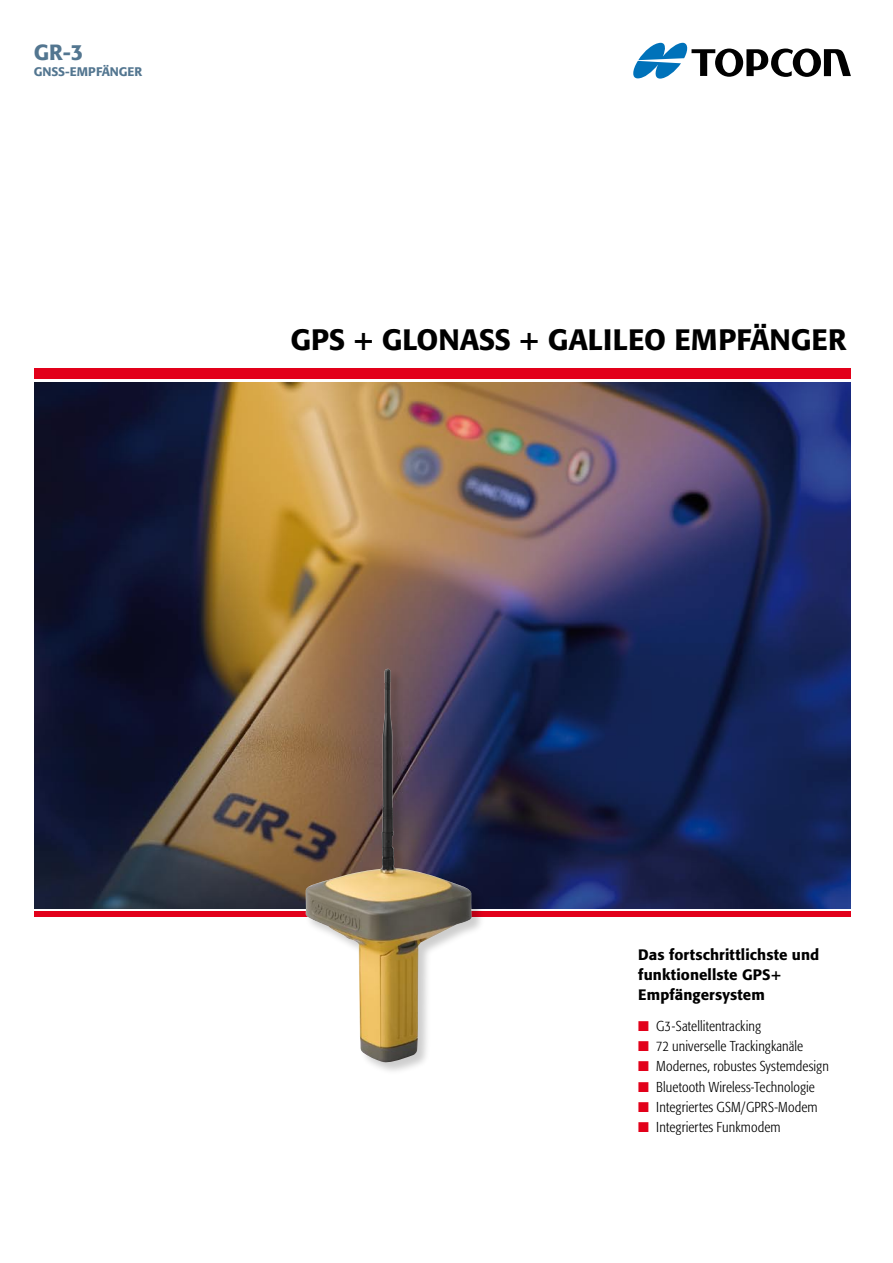
<style>
.page{position:relative;width:893px;height:1263px;background:#fff}
.page>*{position:absolute;margin:0;border:0;box-sizing:border-box;transform-origin:0 0}
.t1{font:500 29.25px "Formata";color:#000}
.t2{font:500 21.75px "Formata";color:#537690}
.t3{font:500 15px/20.2px "Formata";letter-spacing:.01em;color:#000}
.t4{font:300 condensed 14.25px "Formata";letter-spacing:.005em;color:#000}
.t5{font:500 12.3px "Formata";color:#537690}
.s1{color:#e2001a}
</style>
<div class="page">
<img style="left:34px;top:382px;width:817px;height:526px">
<svg style="left:633px;top:43px;width:218px;height:36px"></svg>
<div style="left:34px;top:368px;width:817px;height:11px;background:#e2001a"></div>
<div style="left:34px;top:912px;width:817px;height:5px;background:#e2001a"></div>
<div style="left:304px;top:667px;width:182px;height:410px;background:#000;opacity:.2"></div>
<img style="left:305px;top:669px;width:167px;height:394px">
<h2 class="t2" style="left:34px;top:39px;width:51px">GR-3</h2>
<p class="t5" style="left:34px;top:64px;width:110px">GNSS-EMPFÄNGER</p>
<h1 class="t1" style="left:290px;top:322px;width:557px">GPS + GLONASS + GALILEO EMPFÄNGER</h1>
<p class="t3" style="left:638px;top:944px;width:182px">Das fortschrittlichste und funktionellste GPS+<br>Empfängersystem</p>
<p class="t4" style="left:638px;top:1017px;width:124px"><span class="s1">■</span> G3-Satellitentracking</p>
<p class="t4" style="left:638px;top:1038px;width:166px"><span class="s1">■</span> 72 universelle Trackingkanäle</p>
<p class="t4" style="left:638px;top:1058px;width:192px"><span class="s1">■</span> Modernes, robustes Systemdesign</p>
<p class="t4" style="left:638px;top:1078px;width:178px"><span class="s1">■</span> Bluetooth Wireless-Technologie</p>
<p class="t4" style="left:638px;top:1098px;width:181px"><span class="s1">■</span> Integriertes GSM/GPRS-Modem</p>
<p class="t4" style="left:638px;top:1119px;width:144px"><span class="s1">■</span> Integriertes Funkmodem</p>
</div>
